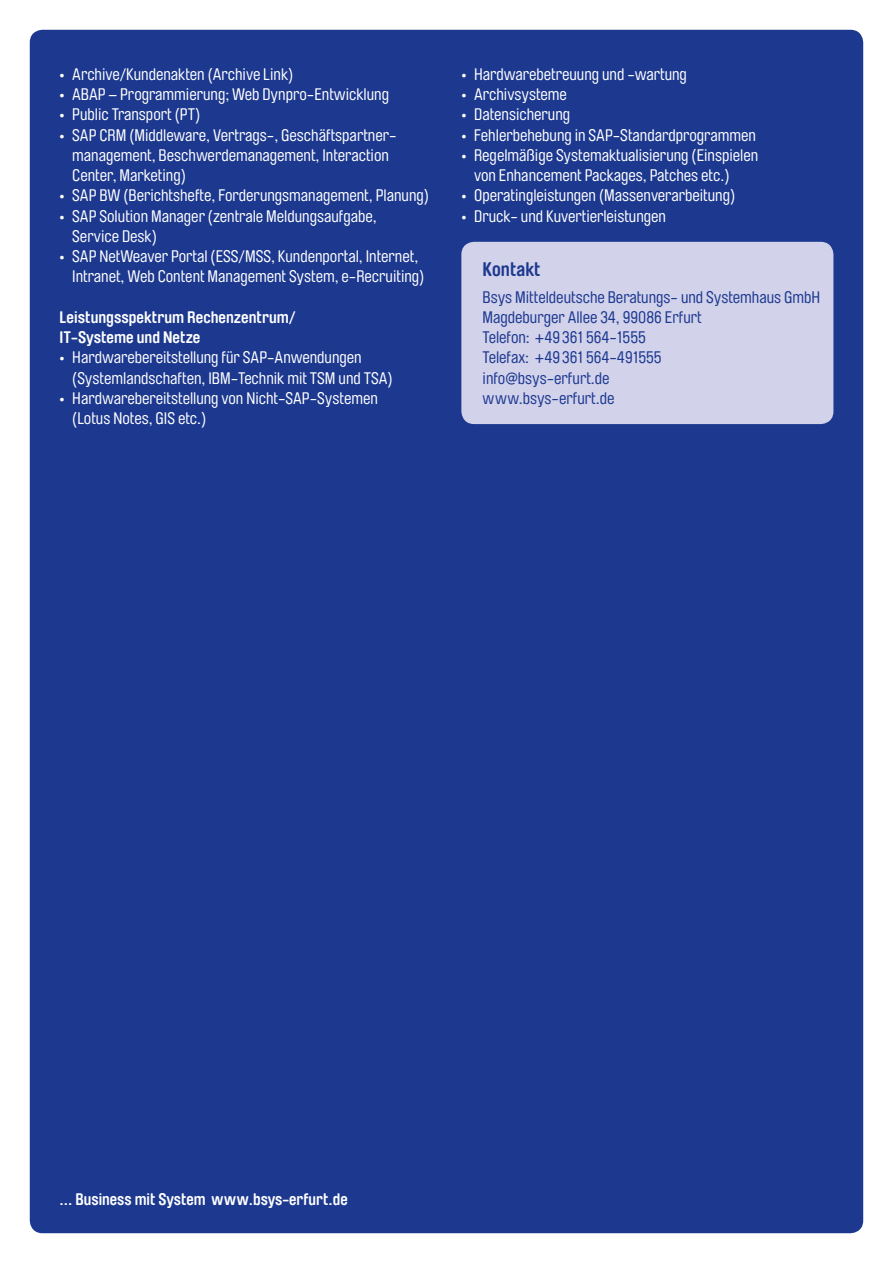
<style>
.page{position:relative;width:893px;height:1263px;background:#fff}
.page>*{position:absolute;margin:0;border:0;box-sizing:border-box;transform-origin:0 0}
.t1{font:700 19.5px "Brauer Neue";color:#1c388f}
.t2{font:16.5px/20.2px "Brauer Neue";color:#fff}
.t3{font:16.5px/20.2px "Brauer Neue";color:#1c388f}
.t4{font:700 16.5px/20.2px "Brauer Neue";color:#fff}
</style>
<div class="page">
<div style="left:30px;top:30px;width:833px;height:1203px;background:#1c388f;border-radius:13px"></div>
<div style="left:461px;top:242px;width:372px;height:182px;background:#d2d2eb;border-radius:13px"></div>
<p class="t2" style="left:60px;top:64px;width:235px">• Archive/Kundenakten (Archive Link)</p>
<p class="t2" style="left:60px;top:84px;width:331px">• ABAP – Programmierung; Web Dynpro-Entwicklung</p>
<p class="t2" style="left:60px;top:105px;width:142px">• Public Transport (PT)</p>
<p class="t2" style="left:72px;top:125px;width:324px;text-indent:-13px">• SAP CRM (Middleware, Vertrags-, Geschäftspartner&shy;management, Beschwerdemanagement, Interaction<br>Center, Marketing)</p>
<p class="t2" style="left:60px;top:186px;width:371px">• SAP BW (Berichtshefte, Forderungsmanagement, Planung)</p>
<p class="t2" style="left:72px;top:206px;width:306px;text-indent:-13px">• SAP Solution Manager (zentrale Meldungsaufgabe,<br>Service Desk)</p>
<p class="t2" style="left:72px;top:246px;width:354px;text-indent:-13px">• SAP NetWeaver Portal (ESS/MSS, Kundenportal, Internet,<br>Intranet, Web Content Management System, e-Recruiting)</p>
<p class="t4" style="left:60px;top:307px;width:238px">Leistungsspektrum Rechenzentrum/<br>IT-Systeme und Netze</p>
<p class="t2" style="left:72px;top:348px;width:322px;text-indent:-13px">• Hardwarebereitstellung für SAP-Anwendungen (Systemlandschaften, IBM-Technik mit TSM und TSA)</p>
<p class="t2" style="left:72px;top:388px;width:307px;text-indent:-13px">• Hardwarebereitstellung von Nicht-SAP-Systemen (Lotus Notes, GIS etc.)</p>
<p class="t2" style="left:461px;top:64px;width:227px">• Hardwarebetreuung und -wartung</p>
<p class="t2" style="left:461px;top:84px;width:107px">• Archivsysteme</p>
<p class="t2" style="left:461px;top:105px;width:110px">• Datensicherung</p>
<p class="t2" style="left:461px;top:125px;width:296px">• Fehlerbehebung in SAP-Standardprogrammen</p>
<p class="t2" style="left:474px;top:145px;width:286px;text-indent:-13px">• Regelmäßige Systemaktualisierung (Einspielen von Enhancement Packages, Patches etc.)</p>
<p class="t2" style="left:461px;top:186px;width:275px">• Operatingleistungen (Massenverarbeitung)</p>
<p class="t2" style="left:461px;top:206px;width:206px">• Druck- und Kuvertierleistungen</p>
<p class="t1" style="left:483px;top:258px;width:60px">Kontakt</p>
<p class="t3" style="left:483px;top:287px;width:339px">Bsys Mitteldeutsche Beratungs- und Systemhaus GmbH<br>Magdeburger Allee 34, 99086 Erfurt<br>Telefon: +49 361 564-1555<br>Telefax: +49 361 564-491555<br>info@bsys-erfurt.de<br>www.bsys-erfurt.de</p>
<p class="t4" style="left:60px;top:1189px;width:290px">... Business mit System www.bsys-erfurt.de</p>
</div>
